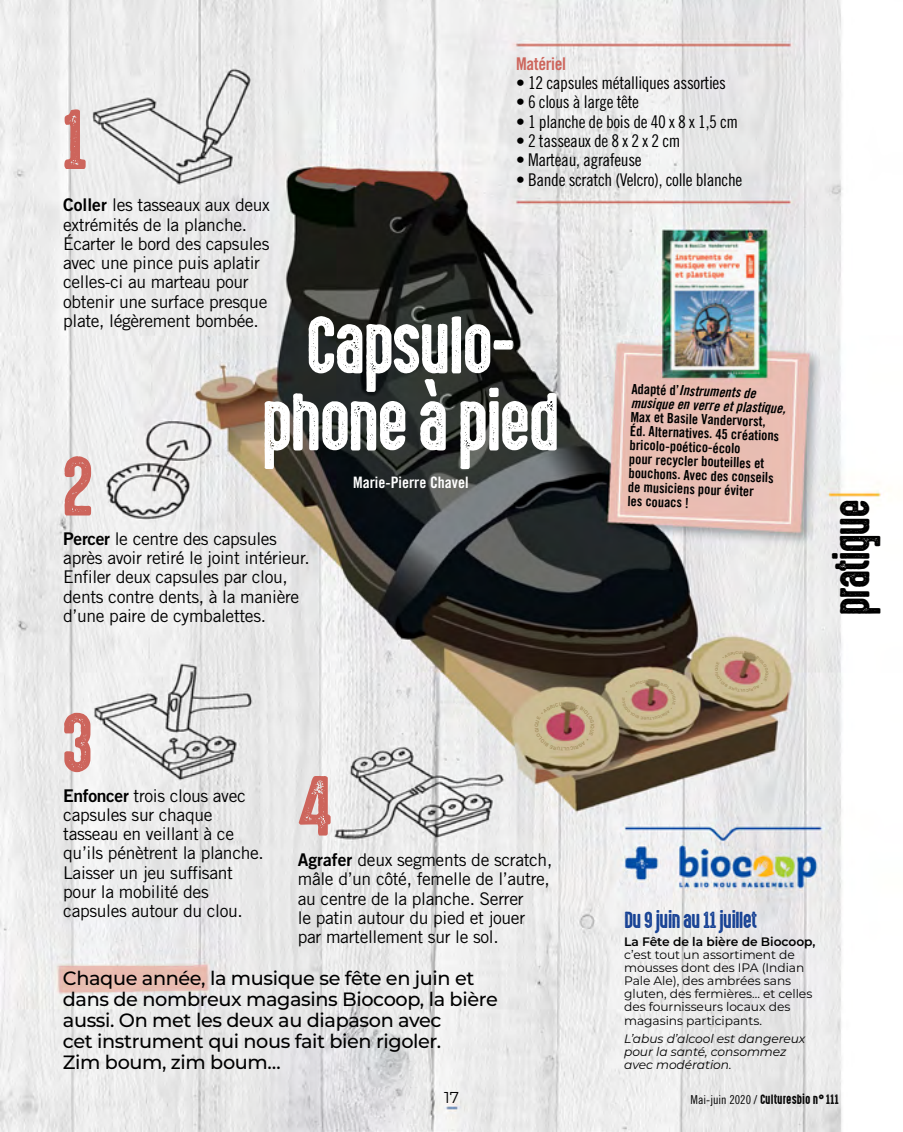
<style>
.page{position:relative;width:903px;height:1132px;background:#fff}
.page>*{position:absolute;margin:0;border:0;box-sizing:border-box;transform-origin:0 0}
.t1{font:76.48px "High Voltage Rough";color:#cd655c}
.t2{font:73.5px/77px "High Voltage Rough";letter-spacing:-.05em;color:#fff;text-align:center}
.t3{font:43.75px "High Voltage Rough";letter-spacing:-.05em;color:#000}
.t4{font:21px "High Voltage Rough";letter-spacing:-.05em;color:#164194}
.t5{font:500 19.25px/21px "Montserrat";letter-spacing:-.02em;color:#000}
.t6{font:17.5px/19.2px "Trade Gothic LT Std";letter-spacing:-.02em;color:#000}
.t7{font:17.5px "Trade Gothic LT Std Cn 18";letter-spacing:-.02em;color:#000}
.t8{font:17.5px "Trade Gothic LT Std Bd Cn 20";letter-spacing:-.02em;color:#cd655c}
.t9{font:15.75px "Trade Gothic LT Std Bd Cn 20";color:#fff}
.t10{font:15.75px "Montserrat";color:#000}
.t11{font:14px/14px "Trade Gothic LT Std Bd Cn 20";color:#000}
.t12{font:14px/14px "Trade Gothic LT Std Bd Cn 20 Obl";color:#000}
.t13{font:12.25px/13.1px "Montserrat";letter-spacing:-.005em;color:#000}
.t14{font:italic 12.25px/13.1px "Montserrat";letter-spacing:-.005em;color:#000}
.t15{font:12.25px "High Voltage Rough";color:#000}
.t16{font:600 12.25px "Montserrat";letter-spacing:-.005em;color:#000}
.t17{font:700 3.85px "Arial";color:#a69263;scale:1.06 1}
.s1{font-family:"Trade Gothic LT Std Bd 2"}
.s2{font-family:"Trade Gothic LT Std Bd Cn 20"}
.s3{font-family:"Trade Gothic LT Std Cn 18"}
</style>
<div class="page">
<img style="left:0;top:0;width:881px;height:1131px">
<svg style="left:535px;top:702px;width:59px;height:48px;background:#c19680"></svg>
<svg style="left:622px;top:679px;width:54px;height:40px;background:#c19a80"></svg>
<svg style="left:715px;top:651px;width:53px;height:40px;background:#c29b81"></svg>
<h1 class="t1" style="left:61px;top:98px;width:29px">1</h1>
<p class="t8" style="left:516px;top:53px;width:52px">Matériel</p>
<p class="t7" style="left:516px;top:73px;width:211px">• 12 capsules métalliques assorties</p>
<p class="t7" style="left:516px;top:92px;width:124px">• 6 clous à large tête</p>
<p class="t7" style="left:516px;top:111px;width:224px">• 1 planche de bois de 40 x 8 x 1,5 cm</p>
<p class="t7" style="left:516px;top:130px;width:166px">• 2 tasseaux de 8 x 2 x 2 cm</p>
<p class="t7" style="left:516px;top:150px;width:127px">• Marteau, agrafeuse</p>
<p class="t7" style="left:516px;top:169px;width:228px">• Bande scratch (Velcro), colle blanche</p>
<p class="t6" style="left:63px;top:195px;width:208px"><span class="s1">Coller</span> les tasseaux aux deux extrémités de la planche.<br>Écarter le bord des capsules avec une pince puis aplatir celles-ci au marteau pour obtenir une surface presque plate, légèrement bombée.</p>
<h2 class="t2" style="left:261px;top:309px;width:302px">Capsulo&shy;phone à pied</h2>
<p class="t9" style="left:353px;top:473px;width:117px">Marie-Pierre Chavel</p>
<h1 class="t1" style="left:62px;top:444px;width:34px">2</h1>
<p class="t6" style="left:63px;top:528px;width:248px"><span class="s1">Percer</span> le centre des capsules après avoir retiré le joint intérieur.<br>Enfiler deux capsules par clou, dents contre dents, à la manière d’une paire de cymbalettes.</p>
<p class="t12" style="left:632px;top:382px;width:156px;rotate:2deg"><span class="s2">Adapté d’</span>Instruments de musique en verre et plastique,</p>
<p class="t11" style="left:631px;top:409px;width:151px;rotate:2deg">Max et Basile Vandervorst,<br>Éd. Alternatives. 45 créations bricolo-poético-écolo<br>pour recycler bouteilles et bouchons. Avec des conseils de musiciens pour éviter<br>les couacs !</p>
<p class="t17" style="left:738px;top:650px;width:4px">U</p>
<h3 class="t3" style="left:829px;top:616px;width:119px;rotate:-90deg">pratique</h3>
<h1 class="t1" style="left:62px;top:700px;width:34px">3</h1>
<p class="t6" style="left:63px;top:785px;width:202px"><span class="s1">Enfoncer</span> trois clous avec capsules sur chaque tasseau en veillant à ce qu’ils pénètrent la planche.<br>Laisser un jeu suffisant pour la mobilité des capsules autour du clou.</p>
<h1 class="t1" style="left:297px;top:764px;width:37px">4</h1>
<p class="t6" style="left:298px;top:849px;width:256px"><span class="s1">Agrafer</span> deux segments de scratch, mâle d’un côté, femelle de l’autre, au centre de la planche. Serrer<br>le patin autour du pied et jouer par martellement sur le sol.</p>
<p class="t5" style="left:63px;top:966px;width:436px">Chaque année, la musique se fête en juin et dans de nombreux magasins Biocoop, la bière aussi. On met les deux au diapason avec<br>cet instrument qui nous fait bien rigoler.<br>Zim boum, zim boum…</p>
<p class="t4" style="left:624px;top:907px;width:135px">Du 9 juin au 11 juillet</p>
<p class="t16" style="left:624px;top:932px;width:193px">La Fête de la bière de Biocoop,</p>
<p class="t13" style="left:624px;top:947px;width:190px">c’est tout un assortiment de mousses dont des IPA (Indian<br>Pale Ale), des ambrées sans gluten, des fermières… et celles des fournisseurs locaux des magasins participants.</p>
<p class="t14" style="left:624px;top:1030px;width:183px">L’abus d’alcool est dangereux pour la santé, consommez avec modération.</p>
<p class="t10" style="left:444px;top:1086px;width:16px">17</p>
<p class="t15" style="left:691px;top:1091px;width:150px"><span class="s3">Mai-juin 2020 /</span> Culturesbio n° 111</p>
</div>
